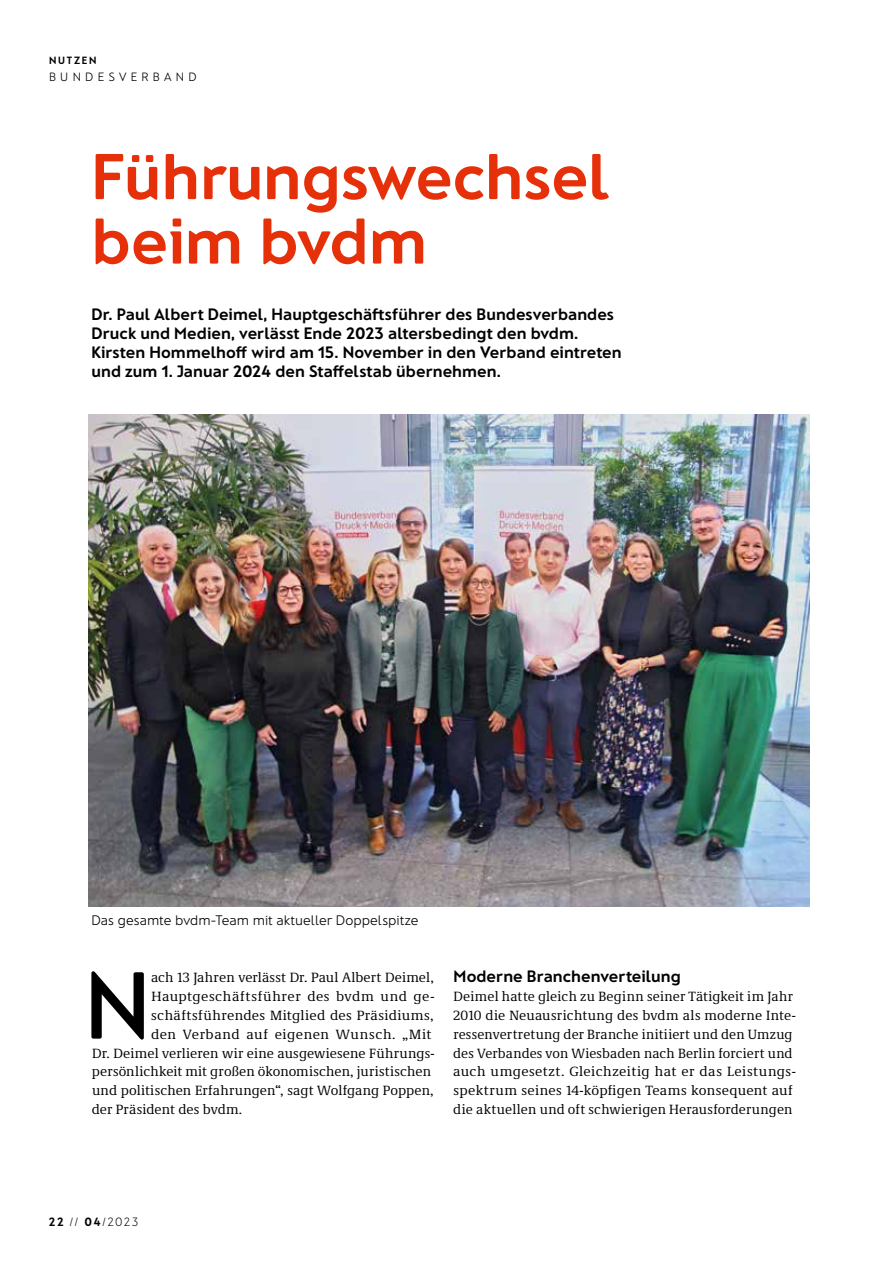
<style>
.page{position:relative;width:893px;height:1263px;background:#fff}
.page>*{position:absolute;margin:0;border:0;box-sizing:border-box;transform-origin:0 0}
.t1{font:600 94.8px "Franz Sans";color:#000}
.t2{font:700 64.5px/64.5px "Franz Sans";color:#e63009}
.t3{font:700 16.5px/18.9px "Franz Sans";letter-spacing:.005em;color:#000}
.t4{font:13.8px/18.9px "Demos Next Pro";letter-spacing:.015em;color:#000}
.t5{font:13.8px "Demos Next Pro";letter-spacing:.04em;color:#000}
.t6{font:300 13.8px "Franz Sans";color:#000}
.t7{font:300 12px "Franz Sans";letter-spacing:.36em;color:#000}
.t8{font:200 12px "Franz Sans";color:#000}
.t9{font:700 10.5px "Franz Sans";letter-spacing:.175em;color:#000}
.s1{font-weight:700}
</style>
<div class="page">
<img style="left:89px;top:415px;width:720px;height:491px">
<p class="t9" style="left:49px;top:55px;width:49px">NUTZEN</p>
<p class="t7" style="left:49px;top:70px;width:149px">BUNDESVERBAND</p>
<h2 class="t2" style="left:91px;top:145px;width:519px">Führungswechsel beim bvdm</h2>
<p class="t3" style="left:91px;top:305px;width:532px">Dr. Paul Albert Deimel, Hauptgeschäftsführer des Bundesverbandes Druck und Medien, verlässt Ende 2023 altersbedingt den bvdm.<br>Kirsten Hommelhoff wird am 15. November in den Verband eintreten und zum 1. Januar 2024 den Staffelstab übernehmen.</p>
<p class="t6" style="left:92px;top:913px;width:328px">Das gesamte bvdm-Team mit aktueller Doppelspitze</p>
<h1 class="t1" style="left:85px;top:953px;width:68px">N</h1>
<p class="t4" style="left:151px;top:967px;width:284px">ach 13 Jahren verlässt Dr. Paul Albert Deimel,</p>
<p class="t5" style="left:151px;top:987px;width:285px">Hauptgeschäftsführer des bvdm und ge-</p>
<p class="t4" style="left:151px;top:1005px;width:284px">schäftsführendes Mitglied des Präsidiums,</p>
<p class="t5" style="left:151px;top:1025px;width:282px">den Verband auf eigenen Wunsch. „Mit</p>
<p class="t4" style="left:92px;top:1043px;width:344px">Dr. Deimel verlieren wir eine ausgewiesene Führungs-</p>
<p class="t4" style="left:92px;top:1062px;width:341px">persönlichkeit mit großen ökonomischen, juristischen</p>
<p class="t4" style="left:92px;top:1080px;width:343px">und politischen Erfahrungen“, sagt Wolfgang Poppen,</p>
<p class="t4" style="left:92px;top:1099px;width:152px">der Präsident des bvdm.</p>
<p class="t3" style="left:454px;top:967px;width:229px">Moderne Branchenverteilung</p>
<p class="t4" style="left:453px;top:986px;width:344px">Deimel hatte gleich zu Beginn seiner Tätigkeit im Jahr 2010 die Neuausrichtung des bvdm als moderne Inte&shy;ressenvertretung der Branche initiiert und den Umzug des Verbandes von Wiesbaden nach Berlin forciert und auch umgesetzt. Gleichzeitig hat er das Leistungs&shy;spektrum seines 14-köpfigen Teams konsequent auf die aktuellen und oft schwierigen Herausforderungen</p>
<p class="t8" style="left:49px;top:1215px;width:91px"><span class="s1">22</span> // <span class="s1">04</span>/2023</p>
</div>
